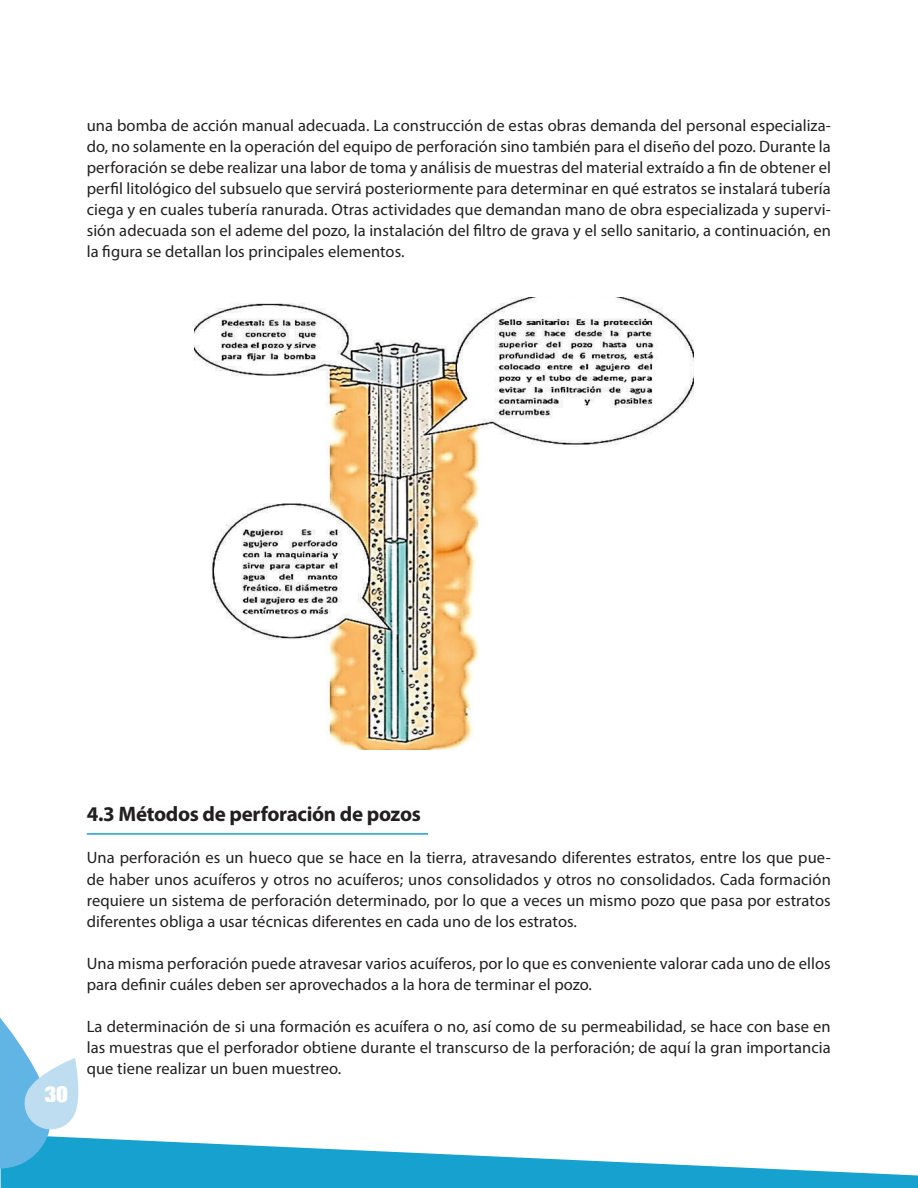
<style>
.page{position:relative;width:918px;height:1188px;background:#fff}
.page>*{position:absolute;margin:0;border:0;box-sizing:border-box;transform-origin:0 0}
.t1{font:700 21px "Myriad Pro";letter-spacing:-.015em;color:#231f20}
.t2{font:21px "Call Of Ops Duty";color:#fff}
.t3{font:16.5px/21px "Myriad Pro";letter-spacing:.005em;color:#231f20;text-align:justify}
</style>
<div class="page">
<svg style="left:0;top:1137px;width:918px;height:51px;fill:#17a1ce"></svg>
<svg style="left:0;top:1018px;width:83px;height:151px"></svg>
<img style="left:195px;top:297px;width:499px;height:452px">
<hr style="left:87px;top:833px;width:341px;height:2px;background:#17a1ce">
<p class="t3" style="left:87px;top:115px;width:746px">una bomba de acción manual adecuada. La construcción de estas obras demanda del personal especializa&shy;do, no solamente en la operación del equipo de perforación sino también para el diseño del pozo. Durante la perforación se debe realizar una labor de toma y análisis de muestras del material extraído a fin de obtener el perfil litológico del subsuelo que servirá posteriormente para determinar en qué estratos se instalará tubería ciega y en cuales tubería ranurada. Otras actividades que demandan mano de obra especializada y supervi&shy;sión adecuada son el ademe del pozo, la instalación del filtro de grava y el sello sanitario, a continuación, en la figura se detallan los principales elementos.</p>
<p class="t2" style="left:45px;top:1086px;width:24px">30</p>
<p class="t1" style="left:87px;top:801px;width:336px">4.3 Métodos de perforación de pozos</p>
<p class="t3" style="left:87px;top:847px;width:746px">Una perforación es un hueco que se hace en la tierra, atravesando diferentes estratos, entre los que pue&shy;de haber unos acuíferos y otros no acuíferos; unos consolidados y otros no consolidados. Cada formación requiere un sistema de perforación determinado, por lo que a veces un mismo pozo que pasa por estratos diferentes obliga a usar técnicas diferentes en cada uno de los estratos.</p>
<p class="t3" style="left:87px;top:952px;width:746px">Una misma perforación puede atravesar varios acuíferos, por lo que es conveniente valorar cada uno de ellos para definir cuáles deben ser aprovechados a la hora de terminar el pozo.</p>
<p class="t3" style="left:87px;top:1015px;width:746px">La determinación de si una formación es acuífera o no, así como de su permeabilidad, se hace con base en las muestras que el perforador obtiene durante el transcurso de la perforación; de aquí la gran importancia que tiene realizar un buen muestreo.</p>
</div>
